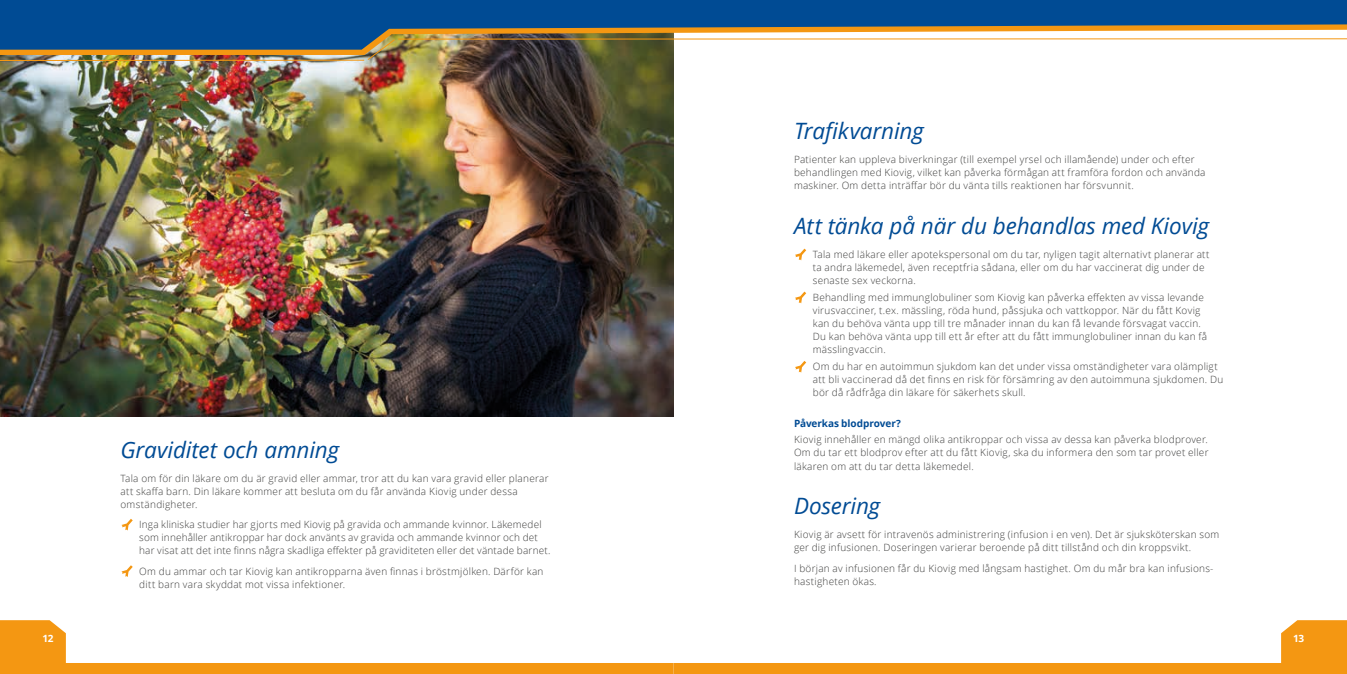
<style>
.page{position:relative;width:1347px;height:674px;background:#fff}
.page>*{position:absolute;margin:0;border:0;box-sizing:border-box;transform-origin:0 0}
.t1{font:italic 22.5px "Open Sans";letter-spacing:-.005em;color:#004b94}
.t2{font:300 10px/13.1px "Open Sans";letter-spacing:.025em;color:#3d3d3c}
.t3{font:700 10px "Open Sans";letter-spacing:-.005em;color:#004b94}
.t4{font:700 10px "Open Sans";color:#fff}
</style>
<div class="page">
<svg style="left:0;top:620px;width:673px;height:53px"></svg>
<svg style="left:673px;top:620px;width:673px;height:53px"></svg>
<img style="left:0;top:55px;width:673px;height:361px">
<svg style="left:0;top:50px;width:674px;height:5px;background:#b47c23"></svg>
<svg style="left:0;top:0;width:1346px;height:50px;fill:#004b94"></svg>
<hr style="left:0;top:60px;width:364px;height:1px;background:#f49712">
<hr style="left:398px;top:38px;width:948px;height:1px;background:#f49712">
<svg style="left:367px;top:39px;width:28px;height:21px"></svg>
<svg style="left:795px;top:248px;width:11px;height:12px"></svg>
<svg style="left:795px;top:291px;width:11px;height:12px"></svg>
<svg style="left:795px;top:361px;width:11px;height:11px"></svg>
<svg style="left:121px;top:519px;width:12px;height:11px"></svg>
<svg style="left:121px;top:565px;width:12px;height:11px"></svg>
<h1 class="t1" style="left:120px;top:434px;width:220px">Graviditet och amning</h1>
<p class="t2" style="left:120px;top:471px;width:429px">Tala om för din läkare om du är gravid eller ammar, tror att du kan vara gravid eller planerar att skaffa barn. Din läkare kommer att besluta om du får använda Kiovig under dessa omständigheter.</p>
<p class="t2" style="left:139px;top:517px;width:412px">Inga kliniska studier har gjorts med Kiovig på gravida och ammande kvinnor. Läkemedel som innehåller antikroppar har dock använts av gravida och ammande kvinnor och det har visat att det inte finns några skadliga effekter på graviditeten eller det väntade barnet.</p>
<p class="t2" style="left:139px;top:563px;width:406px">Om du ammar och tar Kiovig kan antikropparna även finnas i bröstmjölken. Därför kan ditt barn vara skyddat mot vissa infektioner.</p>
<h1 class="t1" style="left:794px;top:116px;width:131px">Trafikvarning</h1>
<p class="t2" style="left:794px;top:152px;width:413px">Patienter kan uppleva biverkningar (till exempel yrsel och illamående) under och efter behandlingen med Kiovig, vilket kan påverka förmågan att framföra fordon och använda maskiner. Om detta inträffar bör du vänta tills reaktionen har försvunnit.</p>
<h1 class="t1" style="left:794px;top:210px;width:416px">Att tänka på när du behandlas med Kiovig</h1>
<p class="t2" style="left:812px;top:247px;width:398px">Tala med läkare eller apotekspersonal om du tar, nyligen tagit alternativt planerar att ta andra läkemedel, även receptfria sådana, eller om du har vaccinerat dig under de senaste sex veckorna.</p>
<p class="t2" style="left:812px;top:290px;width:396px">Behandling med immunglobuliner som Kiovig kan påverka effekten av vissa levande virusvacciner, t.ex. mässling, röda hund, påssjuka och vattkoppor. När du fått Kovig kan du behöva vänta upp till tre månader innan du kan få levande försvagat vaccin.<br>Du kan behöva vänta upp till ett år efter att du fått immunglobuliner innan du kan få mässlingvaccin.</p>
<p class="t2" style="left:812px;top:359px;width:412px">Om du har en autoimmun sjukdom kan det under vissa omständigheter vara olämpligt att bli vaccinerad då det finns en risk för försämring av den autoimmuna sjukdomen. Du bör då rådfråga din läkare för säkerhets skull.</p>
<p class="t3" style="left:794px;top:415px;width:108px">Påverkas blodprover?</p>
<p class="t2" style="left:794px;top:432px;width:416px;text-align:justify">Kiovig innehåller en mängd olika antikroppar och vissa av dessa kan påverka blodprover.<br>Om du tar ett blodprov efter att du fått Kiovig, ska du informera den som tar provet eller läkaren om att du tar detta läkemedel.</p>
<h1 class="t1" style="left:794px;top:490px;width:88px">Dosering</h1>
<p class="t2" style="left:794px;top:527px;width:427px">Kiovig är avsett för intravenös administrering (infusion i en ven). Det är sjuksköterskan som ger dig infusionen. Doseringen varierar beroende på ditt tillstånd och din kroppsvikt.</p>
<p class="t2" style="left:794px;top:560px;width:421px">I början av infusionen får du Kiovig med långsam hastighet. Om du mår bra kan infusions&shy;hastigheten ökas.</p>
<p class="t4" style="left:42px;top:630px;width:13px">12</p>
<p class="t4" style="left:1292px;top:630px;width:13px">13</p>
</div>
